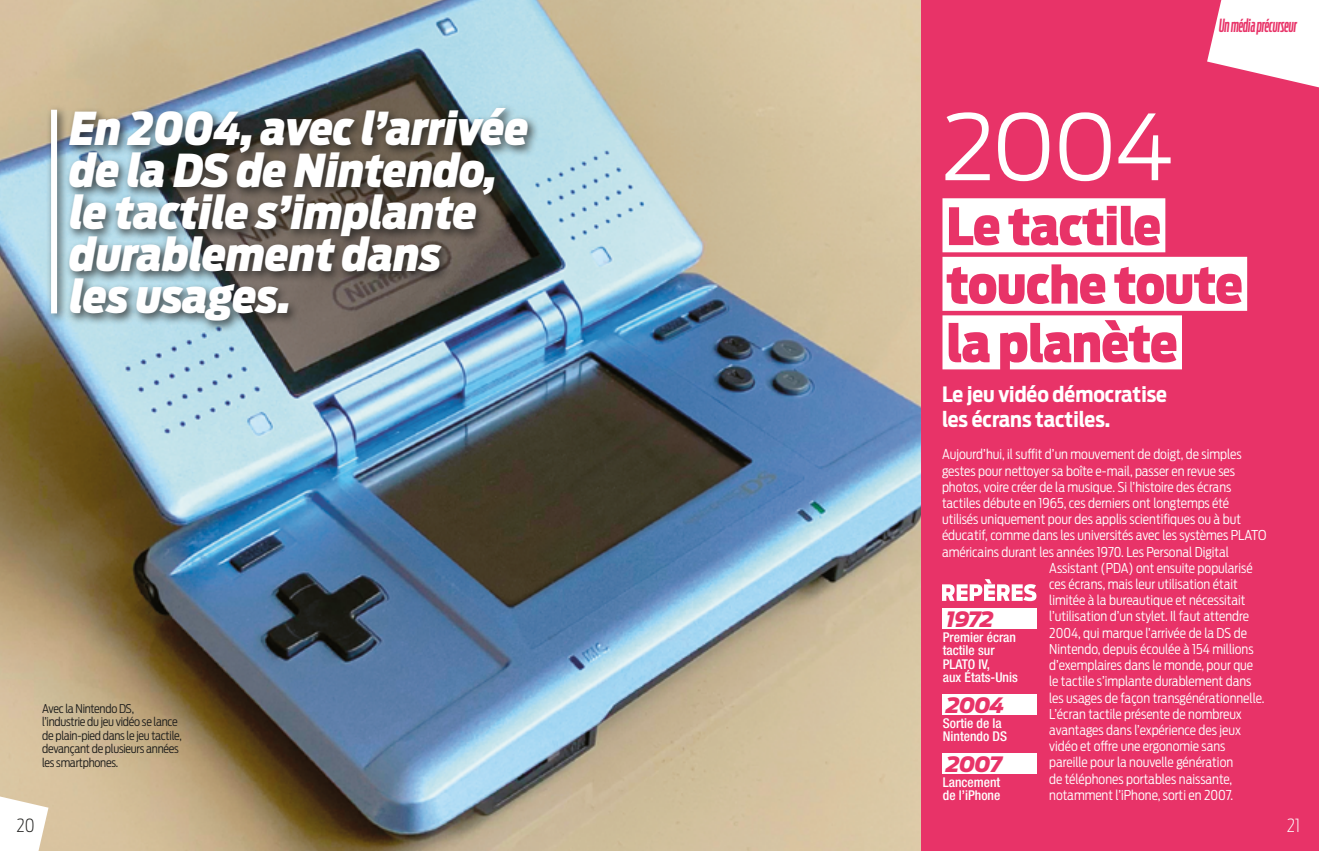
<style>
.page{position:relative;width:1319px;height:851px;background:#fff}
.page>*{position:absolute;margin:0;border:0;box-sizing:border-box;transform-origin:0 0}
.t1{font:300 90px "Antenna";color:#fff}
.t2{font:900 51px/58.5px "Antenna Cond";letter-spacing:-.01em;color:#e83368}
.t3{font:italic 900 45px/42px "Antenna Cond";color:#fff}
.t4{font:700 21px/25.2px "Antenna Cond";color:#fff}
.t5{font:italic 900 21px "Antenna";letter-spacing:-.04em;color:#e83368}
.t6{font:italic 500 18px "Antenna Comp";letter-spacing:-.01em;color:#e83368}
.t7{font:200 18px "Antenna Cond";color:#1d1d1b}
.t8{font:200 18px "Antenna Cond";color:#fff}
.t9{font:300 13.5px "Antenna Cond";color:#fff}
.t10{font:500 condensed 13.5px/13.5px "Helvetica Neue LT Std";color:#fff}
.t11{font:300 12px/13.5px "Antenna Cond";letter-spacing:-.02em;color:#1d1d1b}
</style>
<div class="page">
<div style="left:920px;top:0;width:398px;height:850px;background:#e83368"></div>
<img style="left:0;top:0;width:920px;height:850px">
<div style="left:942px;top:198px;width:223px;height:54px;background:#fff"></div>
<div style="left:942px;top:257px;width:304px;height:54px;background:#fff"></div>
<div style="left:942px;top:315px;width:239px;height:54px;background:#fff"></div>
<svg style="left:1207px;top:0;width:111px;height:87px"></svg>
<svg style="left:0;top:796px;width:48px;height:54px"></svg>
<div style="left:941px;top:608px;width:95px;height:20px;background:#fff"></div>
<div style="left:941px;top:694px;width:95px;height:20px;background:#fff"></div>
<div style="left:941px;top:752px;width:95px;height:21px;background:#fff"></div>
<svg style="left:942px;top:579px;width:94px;height:22px"></svg>
<div style="left:46px;top:104px;width:494px;height:229px;background:#1d1d1b;opacity:.75"></div>
<div style="left:51px;top:110px;width:6px;height:203px;background:#fff"></div>
<h3 class="t3" style="left:70px;top:108px;width:460px">En 2004, avec l’arrivée de la DS de Nintendo, le tactile s’implante durablement dans<br>les usages.</h3>
<p class="t11" style="left:42px;top:701px;width:141px">Avec la Nintendo DS,<br>l’industrie du jeu vidéo se lance de plain-pied dans le jeu tactile, devançant de plusieurs années les smartphones.</p>
<h1 class="t1" style="left:941px;top:94px;width:233px">2004</h1>
<h3 class="t6" style="left:1218px;top:15px;width:80px">Un média précurseur</h3>
<h2 class="t2" style="left:946px;top:197px;width:298px">Le tactile touche toute la planète</h2>
<h3 class="t4" style="left:941px;top:382px;width:226px">Le jeu vidéo démocratise les écrans tactiles.</h3>
<p class="t9" style="left:941px;top:446px;width:301px">Aujourd’hui, il suffit d’un mouvement de doigt, de simples</p>
<p class="t9" style="left:941px;top:462px;width:294px">gestes pour nettoyer sa boîte e-mail, passer en revue ses</p>
<p class="t9" style="left:941px;top:478px;width:291px">photos, voire créer de la musique. Si l’histoire des écrans</p>
<p class="t9" style="left:941px;top:495px;width:288px">tactiles débute en 1965, ces derniers ont longtemps été</p>
<p class="t9" style="left:941px;top:511px;width:300px">utilisés uniquement pour des applis scientifiques ou à but</p>
<p class="t9" style="left:941px;top:527px;width:326px">éducatif, comme dans les universités avec les systèmes PLATO</p>
<p class="t9" style="left:941px;top:543px;width:288px">américains durant les années 1970. Les Personal Digital</p>
<p class="t9" style="left:1049px;top:559px;width:205px">Assistant (PDA) ont ensuite popularisé</p>
<p class="t9" style="left:1049px;top:576px;width:190px">ces écrans, mais leur utilisation était</p>
<p class="t9" style="left:1049px;top:592px;width:198px">limitée à la bureautique et nécessitait</p>
<p class="t9" style="left:1049px;top:608px;width:201px">l’utilisation d’un stylet. Il faut attendre</p>
<p class="t9" style="left:1049px;top:624px;width:199px">2004, qui marque l’arrivée de la DS de</p>
<p class="t9" style="left:1049px;top:640px;width:206px">Nintendo, depuis écoulée à 154 millions</p>
<p class="t9" style="left:1049px;top:657px;width:205px">d’exemplaires dans le monde, pour que</p>
<p class="t9" style="left:1049px;top:673px;width:204px">le tactile s’implante durablement dans</p>
<p class="t9" style="left:1049px;top:689px;width:217px">les usages de façon transgénérationnelle.</p>
<p class="t9" style="left:1049px;top:705px;width:194px">L’écran tactile présente de nombreux</p>
<p class="t9" style="left:1049px;top:721px;width:193px">avantages dans l’expérience des jeux</p>
<p class="t9" style="left:1049px;top:738px;width:178px">vidéo et offre une ergonomie sans</p>
<p class="t9" style="left:1049px;top:754px;width:185px">pareille pour la nouvelle génération</p>
<p class="t9" style="left:1049px;top:770px;width:184px">de téléphones portables naissante,</p>
<p class="t9" style="left:1049px;top:786px;width:185px">notamment l’iPhone, sorti en 2007.</p>
<h3 class="t5" style="left:946px;top:606px;width:49px">1972</h3>
<p class="t10" style="left:942px;top:630px;width:76px">Premier écran tactile sur<br>PLATO IV,<br>aux États-Unis</p>
<h3 class="t5" style="left:946px;top:692px;width:60px">2004</h3>
<p class="t10" style="left:942px;top:716px;width:66px">Sortie de la<br>Nintendo DS</p>
<h3 class="t5" style="left:946px;top:751px;width:57px">2007</h3>
<p class="t10" style="left:942px;top:774px;width:59px">Lancement de l’iPhone</p>
<h3 class="t7" style="left:16px;top:814px;width:20px">20</h3>
<h3 class="t8" style="left:1286px;top:814px;width:15px">21</h3>
</div>
